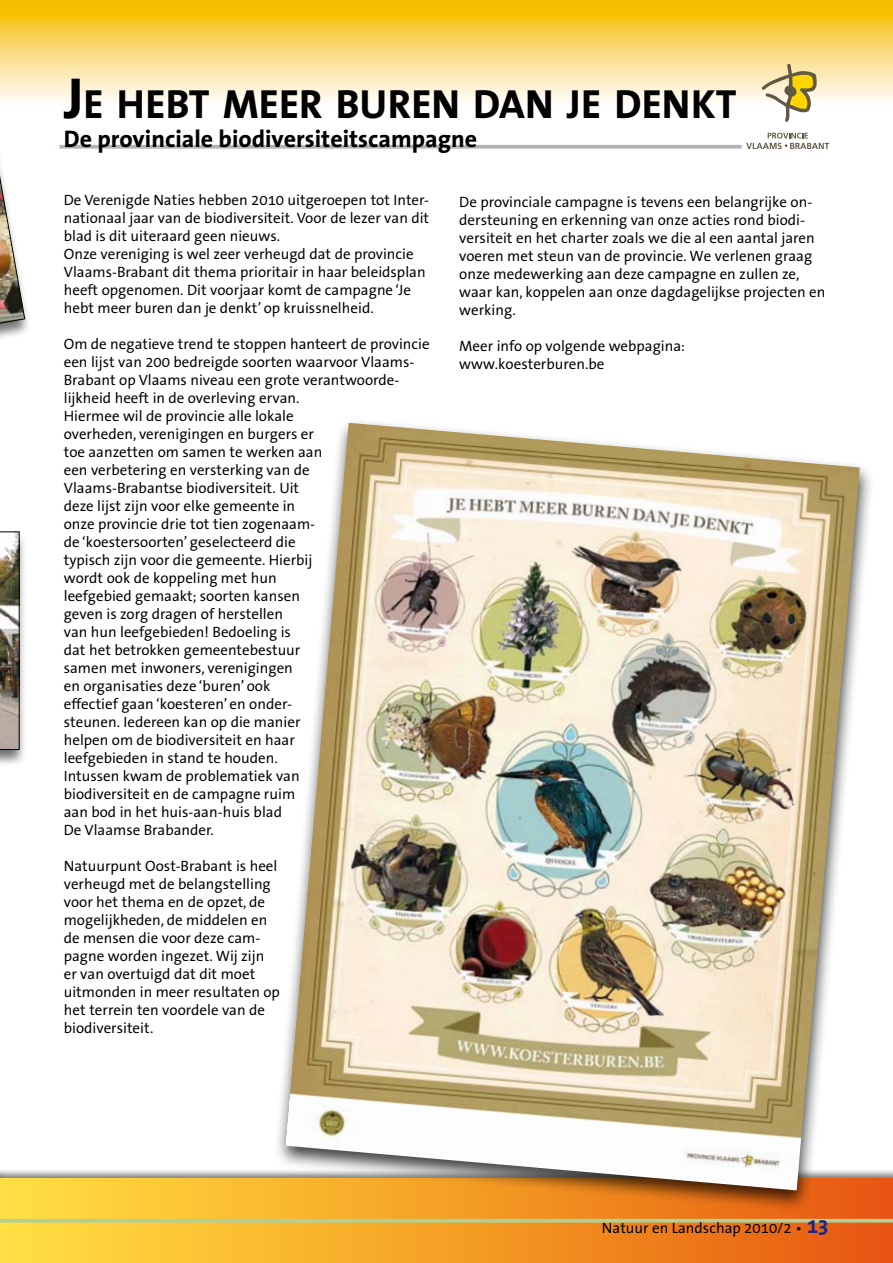
<style>
.page{position:relative;width:893px;height:1263px;background:#fff}
.page>*{position:absolute;margin:0;border:0;box-sizing:border-box;transform-origin:0 0}
.t1{font:700 40.95px "The Sans Office";color:#000}
.t2{font:700 24px "The Sans Office";color:#000}
.t3{font:15px/18px "The Sans Office";color:#000}
.s1{font-size:58.5px}
.s2{font-weight:700;font-size:21px;color:#172983}
</style>
<div class="page">
<svg style="left:0;top:0;width:893px;height:102px;background:#f9d974"></svg>
<div style="left:0;top:530px;width:34px;height:244px;background:#000;opacity:.55"></div>
<svg style="left:0;top:531px;width:19px;height:219px;background:#8b8478"></svg>
<hr style="left:0;top:300px;width:4px;height:287px;background:#000;opacity:.55">
<div style="left:0;top:127px;width:39px;height:264px;background:#fff"></div>
<img style="left:0;top:164px;width:25px;height:174px">
<div style="left:0;top:1168px;width:893px;height:95px;background:#000;opacity:.5"></div>
<div style="left:0;top:1179px;width:893px;height:84px;background:linear-gradient(to right,#ffe340,#e7580e)"></div>
<svg style="left:60px;top:145px;width:682px;height:4px;background:#b8babb"></svg>
<div style="left:272px;top:416px;width:610px;height:804px;background:#000;opacity:.75"></div>
<img style="left:285px;top:423px;width:575px;height:767px">
<svg style="left:762px;top:64px;width:55px;height:58px"></svg>
<svg style="left:746px;top:133px;width:83px;height:16px"></svg>
<hr style="left:0;top:1219px;width:893px;height:3px;background:#b1d096">
<h1 class="t1" style="left:64px;top:83px;width:674px"><span class="s1">J</span>E HEBT MEER BUREN DAN JE DENKT</h1>
<h2 class="t2" style="left:64px;top:126px;width:415px">De provinciale biodiversiteitscampagne</h2>
<p class="t3" style="left:64px;top:192px;width:367px">De Verenigde Naties hebben 2010 uitgeroepen tot Inter&shy;nationaal jaar van de biodiversiteit. Voor de lezer van dit blad is dit uiteraard geen nieuws.<br>Onze vereniging is wel zeer verheugd dat de provincie Vlaams-Brabant dit thema prioritair in haar beleidsplan heeft opgenomen. Dit voorjaar komt de campagne ‘Je hebt meer buren dan je denkt’ op kruissnelheid.</p>
<p class="t3" style="left:64px;top:336px;width:367px">Om de negatieve trend te stoppen hanteert de provincie een lijst van 200 bedreigde soorten waarvoor Vlaams-Brabant op Vlaams niveau een grote verantwoorde&shy;lijkheid heeft in de overleving ervan.<br>Hiermee wil de provincie alle lokale<br>overheden, verenigingen en burgers er<br>toe aanzetten om samen te werken aan<br>een verbetering en versterking van de Vlaams-Brabantse biodiversiteit. Uit<br>deze lijst zijn voor elke gemeente in<br>onze provincie drie tot tien zogenaam-<br>de ‘koestersoorten’ geselecteerd die<br>typisch zijn voor die gemeente. Hierbij<br>wordt ook de koppeling met hun<br>leefgebied gemaakt; soorten kansen<br>geven is zorg dragen of herstellen<br>van hun leefgebieden! Bedoeling is<br>dat het betrokken gemeentebestuur<br>samen met inwoners, verenigingen<br>en organisaties deze ‘buren’ ook<br>effectief gaan ‘koesteren’ en onder-<br>steunen. Iedereen kan op die manier<br>helpen om de biodiversiteit en haar<br>leefgebieden in stand te houden.<br>Intussen kwam de problematiek van<br>biodiversiteit en de campagne ruim<br>aan bod in het huis-aan-huis blad<br>De Vlaamse Brabander.</p>
<p class="t3" style="left:64px;top:858px;width:218px">Natuurpunt Oost-Brabant is heel verheugd met de belangstelling voor het thema en de opzet, de mogelijkheden, de middelen en de mensen die voor deze cam&shy;pagne worden ingezet. Wij zijn er van overtuigd dat dit moet uitmonden in meer resultaten op het terrein ten voordele van de biodiversiteit.</p>
<p class="t3" style="left:459px;top:193px;width:368px">De provinciale campagne is tevens een belangrijke on&shy;dersteuning en erkenning van onze acties rond biodi&shy;versiteit en het charter zoals we die al een aantal jaren voeren met steun van de provincie. We verlenen graag onze medewerking aan deze campagne en zullen ze, waar kan, koppelen aan onze dagdagelijkse projecten en werking.</p>
<p class="t3" style="left:459px;top:337px;width:227px">Meer info op volgende webpagina: www.koesterburen.be</p>
<p class="t3" style="left:602px;top:1220px;width:229px">Natuur en Landschap 2010/2 • <span class="s2">13</span></p>
</div>
